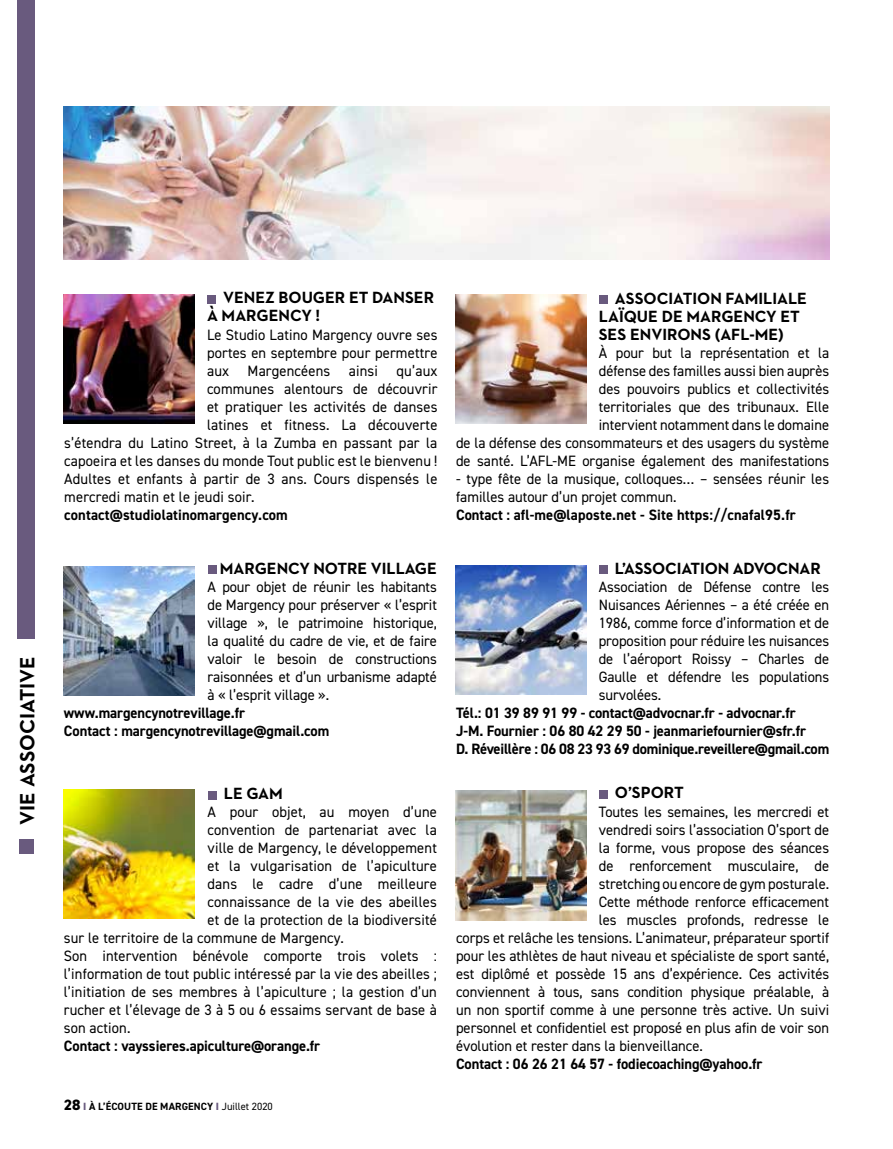
<style>
.page{position:relative;width:893px;height:1149px;background:#fff}
.page>*{position:absolute;margin:0;border:0;box-sizing:border-box;transform-origin:0 0}
.t1{font:700 21px "Neutraface 2 Text";color:#000}
.t2{font:700 16.5px/18px "Neutraface 2 Text";color:#000}
.t3{font:15px/18px "DIN2014";color:#000;text-align:justify}
.t4{font:700 15px/18px "DIN2014";letter-spacing:-.005em;color:#000}
.t5{font:700 10.5px "DIN2014";letter-spacing:.01em;color:#000}
.s1{font-weight:800;font-size:15px}
.s2{font-weight:800;color:#695a7e}
.s3{font-weight:400}
</style>
<div class="page">
<div style="left:18px;top:0;width:17px;height:639px;background:#695a7e"></div>
<div style="left:19px;top:839px;width:15px;height:14px;background:#695a7e"></div>
<div style="left:208px;top:565px;width:8px;height:9px;background:#695a7e"></div>
<img style="left:64px;top:566px;width:131px;height:129px">
<div style="left:599px;top:565px;width:9px;height:9px;background:#695a7e"></div>
<img style="left:455px;top:565px;width:131px;height:129px">
<div style="left:208px;top:790px;width:8px;height:9px;background:#695a7e"></div>
<img style="left:64px;top:789px;width:131px;height:129px">
<div style="left:599px;top:789px;width:9px;height:9px;background:#695a7e"></div>
<img style="left:455px;top:790px;width:131px;height:129px">
<div style="left:207px;top:295px;width:9px;height:8px;background:#695a7e"></div>
<img style="left:63px;top:294px;width:131px;height:129px">
<div style="left:599px;top:295px;width:9px;height:8px;background:#695a7e"></div>
<img style="left:455px;top:294px;width:131px;height:129px">
<img style="left:64px;top:106px;width:765px;height:154px">
<h1 class="t1" style="left:14px;top:824px;width:170px;rotate:-90deg">VIE ASSOCIATIVE</h1>
<p class="t2" style="left:207px;top:288px;width:229px;text-indent:16px">VENEZ BOUGER ET DANSER<br>À MARGENCY !</p>
<p class="t3" style="left:207px;top:325px;width:232px">Le Studio Latino Margency ouvre ses</p>
<p class="t3" style="left:207px;top:343px;width:232px">portes en septembre pour permettre</p>
<p class="t3" style="left:207px;top:361px;width:232px">aux Margencéens ainsi qu’aux</p>
<p class="t3" style="left:207px;top:379px;width:232px">communes alentours de découvrir</p>
<p class="t3" style="left:207px;top:397px;width:232px">et pratiquer les activités de danses</p>
<p class="t3" style="left:207px;top:415px;width:232px">latines et fitness. La découverte</p>
<p class="t3" style="left:64px;top:433px;width:375px">s’étendra du Latino Street, à la Zumba en passant par la</p>
<p class="t3" style="left:64px;top:451px;width:375px">capoeira et les danses du monde Tout public est le bienvenu !</p>
<p class="t3" style="left:64px;top:469px;width:375px">Adultes et enfants à partir de 3 ans. Cours dispensés le</p>
<p class="t3" style="left:64px;top:487px;width:192px">mercredi matin et le jeudi soir.</p>
<p class="t4" style="left:64px;top:505px;width:225px">contact@studiolatinomargency.com</p>
<p class="t2" style="left:220px;top:559px;width:219px">MARGENCY NOTRE VILLAGE</p>
<p class="t3" style="left:208px;top:577px;width:231px">A pour objet de réunir les habitants de Margency pour préserver « l’esprit village », le patrimoine historique, la qualité du cadre de vie, et de faire valoir le besoin de constructions raisonnées et d’un urbanisme adapté à « l’esprit village ».</p>
<p class="t4" style="left:64px;top:703px;width:267px">www.margencynotrevillage.fr<br>Contact : margencynotrevillage@gmail.com</p>
<p class="t2" style="left:224px;top:784px;width:61px">LE GAM</p>
<p class="t3" style="left:208px;top:802px;width:231px">A pour objet, au moyen d’une</p>
<p class="t3" style="left:208px;top:820px;width:231px">convention de partenariat avec la</p>
<p class="t3" style="left:208px;top:838px;width:231px">ville de Margency, le développement</p>
<p class="t3" style="left:208px;top:856px;width:231px">et la vulgarisation de l’apiculture</p>
<p class="t3" style="left:208px;top:874px;width:231px">dans le cadre d’une meilleure</p>
<p class="t3" style="left:208px;top:892px;width:231px">connaissance de la vie des abeilles</p>
<p class="t3" style="left:208px;top:910px;width:231px">et de la protection de la biodiversité</p>
<p class="t3" style="left:64px;top:928px;width:282px">sur le territoire de la commune de Margency.</p>
<p class="t3" style="left:64px;top:946px;width:375px">Son intervention bénévole comporte trois volets :</p>
<p class="t3" style="left:64px;top:964px;width:375px">l’information de tout public intéressé par la vie des abeilles ;</p>
<p class="t3" style="left:64px;top:982px;width:375px">l’initiation de ses membres à l’apiculture ; la gestion d’un</p>
<p class="t3" style="left:64px;top:1000px;width:375px">rucher et l’élevage de 3 à 5 ou 6 essaims servant de base à</p>
<p class="t3" style="left:64px;top:1018px;width:68px">son action.</p>
<p class="t4" style="left:64px;top:1036px;width:258px">Contact : vayssieres.apiculture@orange.fr</p>
<p class="t5" style="left:64px;top:1098px;width:211px"><span class="s1">28</span> <span class="s2">I</span> À L’ÉCOUTE DE MARGENCY <span class="s2">I</span> <span class="s3">Juillet 2020</span></p>
<p class="t2" style="left:599px;top:289px;width:210px;text-indent:16px">ASSOCIATION FAMILIALE<br>LAÏQUE DE MARGENCY ET<br>SES ENVIRONS (AFL-ME)</p>
<p class="t3" style="left:456px;top:343px;width:375px;text-align:right">À pour but la représentation et la<br>défense des familles aussi bien auprès<br>des pouvoirs publics et collectivités<br>territoriales que des tribunaux. Elle<br>intervient notamment dans le domaine<br>de la défense des consommateurs et des usagers du système de santé. L’AFL-ME organise également des manifestations</p>
<p class="t3" style="left:456px;top:469px;width:375px">- type fête de la musique, colloques… – sensées réunir les familles autour d’un projet commun.</p>
<p class="t4" style="left:456px;top:505px;width:341px">Contact : afl-me@laposte.net - Site https://cnafal95.fr</p>
<p class="t2" style="left:615px;top:559px;width:207px">L’ASSOCIATION ADVOCNAR</p>
<p class="t3" style="left:599px;top:577px;width:232px">Association de Défense contre les Nuisances Aériennes – a été créée en 1986, comme force d’information et de proposition pour réduire les nuisances de l’aéroport Roissy – Charles de Gaulle et défendre les populations survolées.</p>
<p class="t4" style="left:456px;top:703px;width:375px">Tél.: 01 39 89 91 99 - contact@advocnar.fr - advocnar.fr<br>J-M. Fournier : 06 80 42 29 50 - jeanmariefournier@sfr.fr<br>D. Réveillère : 06 08 23 93 69 dominique.reveillere@gmail.com</p>
<p class="t2" style="left:615px;top:783px;width:70px">O’SPORT</p>
<p class="t3" style="left:599px;top:802px;width:232px">Toutes les semaines, les mercredi et</p>
<p class="t3" style="left:599px;top:820px;width:232px">vendredi soirs l’association O’sport de</p>
<p class="t3" style="left:599px;top:838px;width:232px">la forme, vous propose des séances</p>
<p class="t3" style="left:599px;top:856px;width:232px">de renforcement musculaire, de</p>
<p class="t3" style="left:599px;top:874px;width:232px">stretching ou encore de gym posturale.</p>
<p class="t3" style="left:599px;top:892px;width:232px">Cette méthode renforce efficacement</p>
<p class="t3" style="left:599px;top:910px;width:232px">les muscles profonds, redresse le</p>
<p class="t3" style="left:456px;top:928px;width:375px">corps et relâche les tensions. L’animateur, préparateur sportif</p>
<p class="t3" style="left:456px;top:946px;width:375px">pour les athlètes de haut niveau et spécialiste de sport santé,</p>
<p class="t3" style="left:456px;top:964px;width:375px">est diplômé et possède 15 ans d’expérience. Ces activités</p>
<p class="t3" style="left:456px;top:982px;width:375px">conviennent à tous, sans condition physique préalable, à</p>
<p class="t3" style="left:456px;top:1000px;width:375px">un non sportif comme à une personne très active. Un suivi</p>
<p class="t3" style="left:456px;top:1018px;width:375px">personnel et confidentiel est proposé en plus afin de voir son</p>
<p class="t3" style="left:456px;top:1036px;width:248px">évolution et rester dans la bienveillance.</p>
<p class="t4" style="left:456px;top:1054px;width:308px">Contact : 06 26 21 64 57 - fodiecoaching@yahoo.fr</p>
</div>
